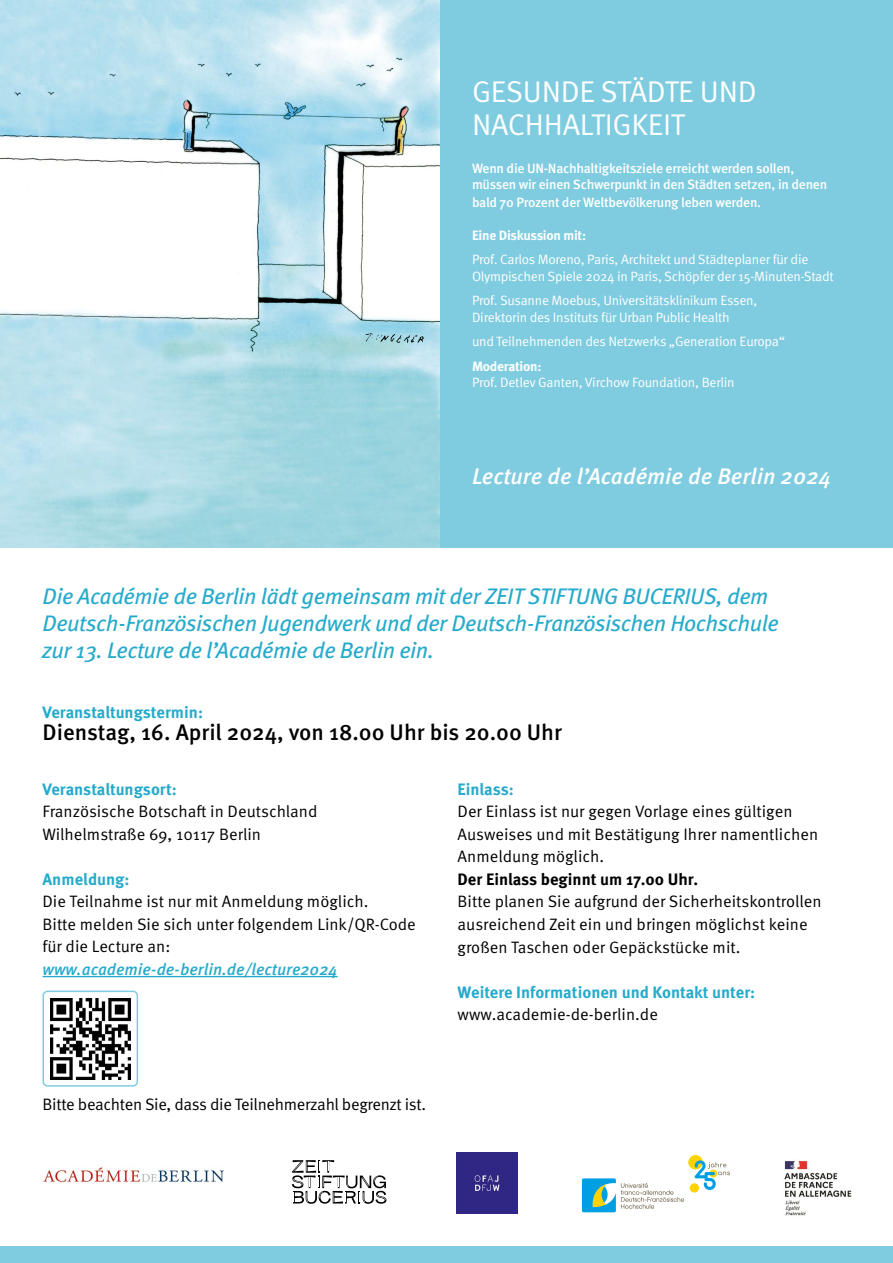
<style>
.page{position:relative;width:893px;height:1263px;background:#fff}
.page>*{position:absolute;margin:0;border:0;box-sizing:border-box;transform-origin:0 0}
.t1{font:30px/33px "Meta Pro Norm";letter-spacing:-.01em;color:#fff}
.t2{font:italic 22.5px/27px "Meta Pro";letter-spacing:-.02em;color:#26aacb}
.t3{font:500 22.5px "Meta Pro";color:#000}
.t4{font:italic 500 22.5px "Meta Pro";color:#fff}
.t5{font:16.5px/22.5px "Meta Pro Norm";color:#000}
.t6{font:700 16.5px "Meta Pro";color:#26aacb}
.t7{font:16.5px "Meta Pro Norm";letter-spacing:-.02em;color:#000}
.t8{font:italic 500 16.5px "Meta Pro";color:#26aacb}
.t9{font:700 16.5px "Meta Pro";color:#000}
.t10{font:13.5px/16.2px "Meta Pro Norm";letter-spacing:-.02em;color:#fff}
.t11{font:500 13.5px/16.2px "Meta Pro";letter-spacing:-.02em;color:#fff}
.t12{font:700 13.5px "Meta Pro";letter-spacing:-.02em;color:#fff}
</style>
<div class="page">
<div style="left:424px;top:0;width:469px;height:548px;background:#7fcce0"></div>
<div style="left:0;top:1246px;width:893px;height:17px;background:#7fcce0"></div>
<img style="left:0;top:0;width:440px;height:548px">
<img style="left:362px;top:331px;width:64px;height:16px">
<hr style="left:43px;top:976px;width:295px;height:1px;background:#26aacb">
<div style="left:43px;top:990px;width:95px;height:96px;border:2px solid #7fcce0;border-radius:4px"></div>
<img style="left:50px;top:998px;width:81px;height:81px">
<div style="left:582px;top:1178px;width:34px;height:34px;background:#009fe3;border-radius:2px"></div>
<svg style="left:593px;top:1155px;width:137px;height:54px"></svg>
<div style="left:457px;top:1152px;width:61px;height:61px;background:#302784"></div>
<img style="left:784px;top:1160px;width:68px;height:56px">
<img style="left:43px;top:1167px;width:181px;height:16px">
<svg style="left:292px;top:1160px;width:94px;height:44px"></svg>
<h1 class="t1" style="left:472px;top:74px;width:286px">GESUNDE STÄDTE UND<br>NACHHALTIGKEIT</h1>
<p class="t11" style="left:472px;top:160px;width:357px">Wenn die UN-Nachhaltigkeitsziele erreicht werden sollen, müssen wir einen Schwerpunkt in den Städten setzen, in denen</p>
<p class="t11" style="left:472px;top:194px;width:291px">bald 70 Prozent der Weltbevölkerung leben werden.</p>
<p class="t12" style="left:472px;top:224px;width:116px">Eine Diskussion mit:</p>
<p class="t10" style="left:472px;top:251px;width:363px">Prof. Carlos Moreno, Paris, Architekt und Städteplaner für die<br>Olympischen Spiele 2024 in Paris, Schöpfer der 15-Minuten-Stadt</p>
<p class="t10" style="left:472px;top:292px;width:287px">Prof. Susanne Moebus, Universitätsklinikum Essen,<br>Direktorin des Instituts für Urban Public Health</p>
<p class="t10" style="left:472px;top:333px;width:315px">und Teilnehmenden des Netzwerks „Generation Europa“</p>
<p class="t12" style="left:472px;top:356px;width:71px">Moderation:</p>
<p class="t10" style="left:472px;top:374px;width:264px">Prof. Detlev Ganten, Virchow Foundation, Berlin</p>
<h2 class="t4" style="left:472px;top:459px;width:361px">Lecture de l’Académie de Berlin 2024</h2>
<h2 class="t2" style="left:43px;top:581px;width:738px">Die Académie de Berlin lädt gemeinsam mit der ZEIT STIFTUNG BUCERIUS, dem<br>Deutsch-Französischen Jugendwerk und der Deutsch-Französischen Hochschule zur 13. Lecture de l’Académie de Berlin ein.</h2>
<p class="t6" style="left:43px;top:699px;width:162px">Veranstaltungstermin:</p>
<h2 class="t3" style="left:43px;top:715px;width:521px">Dienstag, 16. April 2024, von 18.00 Uhr bis 20.00 Uhr</h2>
<p class="t6" style="left:43px;top:776px;width:136px">Veranstaltungsort:</p>
<p class="t5" style="left:43px;top:799px;width:277px">Französische Botschaft in Deutschland<br>Wilhelmstraße 69, 10117 Berlin</p>
<p class="t6" style="left:43px;top:866px;width:88px">Anmeldung:</p>
<p class="t5" style="left:43px;top:889px;width:375px">Die Teilnahme ist nur mit Anmeldung möglich.<br>Bitte melden Sie sich unter folgendem Link/QR-Code für die Lecture an:</p>
<p class="t8" style="left:43px;top:956px;width:297px">www.academie-de-berlin.de/lecture2024</p>
<p class="t6" style="left:458px;top:776px;width:58px">Einlass:</p>
<p class="t5" style="left:458px;top:799px;width:362px">Der Einlass ist nur gegen Vorlage eines gültigen<br>Ausweises und mit Bestätigung Ihrer namentlichen<br>Anmeldung möglich.</p>
<p class="t9" style="left:458px;top:866px;width:242px">Der Einlass beginnt um 17.00 Uhr.</p>
<p class="t5" style="left:458px;top:889px;width:366px">Bitte planen Sie aufgrund der Sicherheitskontrollen ausreichend Zeit ein und bringen möglichst keine großen Taschen oder Gepäckstücke mit.</p>
<p class="t6" style="left:458px;top:979px;width:299px">Weitere Informationen und Kontakt unter:</p>
<p class="t5" style="left:458px;top:1002px;width:202px">www.academie-de-berlin.de</p>
<p class="t7" style="left:43px;top:1092px;width:385px">Bitte beachten Sie, dass die Teilnehmerzahl begrenzt ist.</p>
</div>
